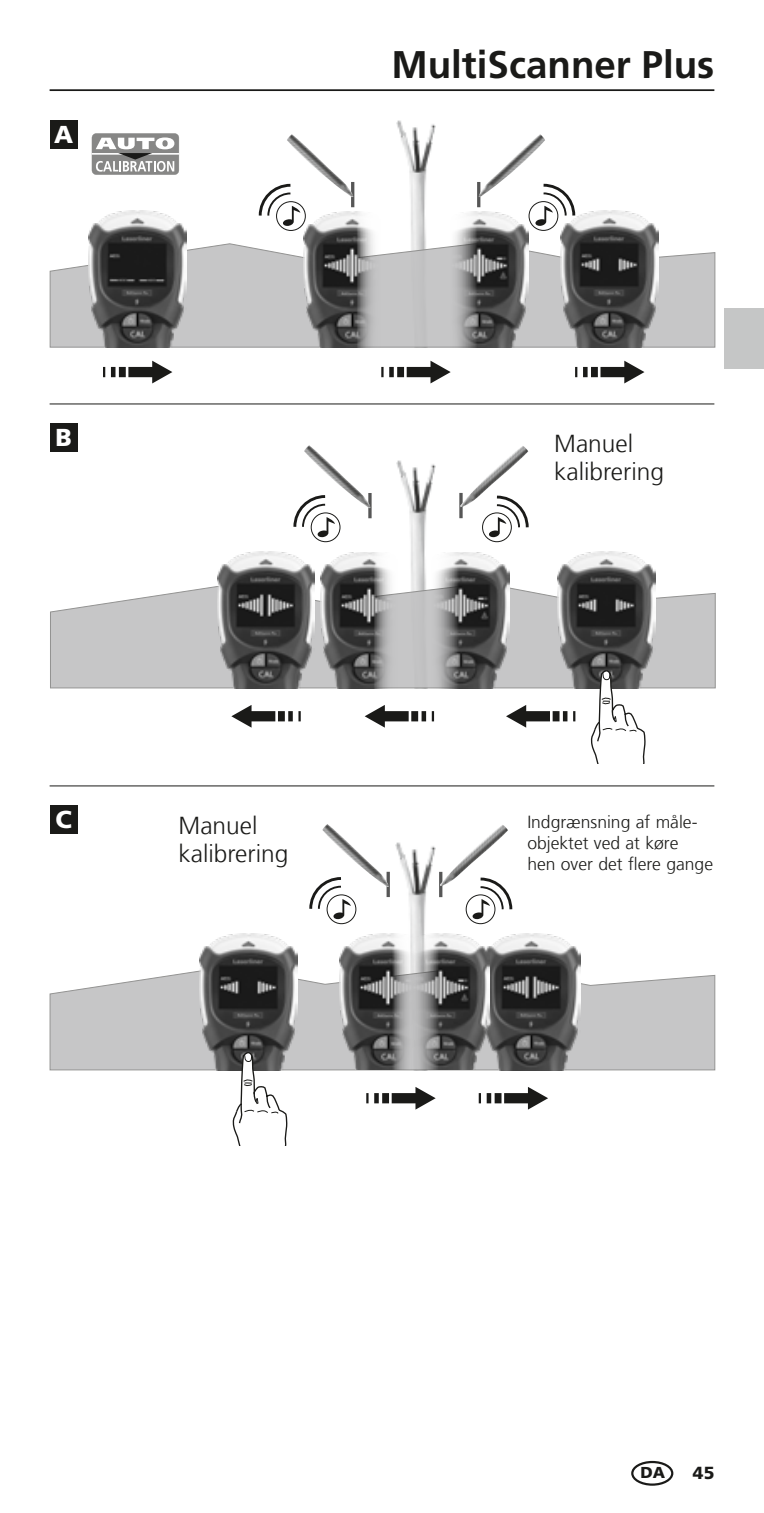
<style>
.page{position:relative;width:764px;height:1513px;background:#fff}
.page>*{position:absolute;margin:0;border:0;box-sizing:border-box;transform-origin:0 0}
.t1{font:700 38.5px "Frutiger LT Com";color:#1a1a18}
.t2{font:300 24.5px/28px "Frutiger LT Com";color:#1a1a18}
.t3{font:900 24.5px "Frutiger LT Com";color:#fff}
.t4{font:300 17.5px/21px "Frutiger LT Com";color:#1a1a18}
.t5{font:900 17.5px "Frutiger LT Com";color:#1a1a18}
.t6{font:900 15.75px "Frutiger LT Com";color:#1a1a18}
</style>
<div class="page">
<hr style="left:50px;top:89px;width:664px;height:2px;background:#1a1a18">
<img style="left:396px;top:842px;width:39px;height:92px">
<svg style="left:49px;top:965px;width:667px;height:106px"></svg>
<img style="left:396px;top:460px;width:40px;height:92px">
<svg style="left:50px;top:583px;width:666px;height:106px;background:#cbcbcc"></svg>
<img style="left:396px;top:120px;width:40px;height:122px">
<hr style="left:50px;top:785px;width:664px;height:2px;background:#1a1a18">
<hr style="left:50px;top:403px;width:664px;height:2px;background:#1a1a18">
<svg style="left:368px;top:493px;width:4px;height:25px"></svg>
<img style="left:304px;top:445px;width:67px;height:63px">
<svg style="left:459px;top:493px;width:4px;height:25px"></svg>
<img style="left:460px;top:446px;width:68px;height:61px">
<svg style="left:506px;top:705px;width:69px;height:23px"></svg>
<svg style="left:231px;top:705px;width:70px;height:23px"></svg>
<svg style="left:365px;top:705px;width:69px;height:23px"></svg>
<svg style="left:483px;top:513px;width:28px;height:29px"></svg>
<div style="left:482px;top:513px;width:30px;height:29px;border:1px solid #1a1a18;border-radius:50%"></div>
<svg style="left:489px;top:494px;width:40px;height:43px"></svg>
<svg style="left:311px;top:513px;width:29px;height:29px"></svg>
<div style="left:311px;top:513px;width:29px;height:29px;border:1px solid #1a1a18;border-radius:50%"></div>
<svg style="left:293px;top:494px;width:42px;height:43px"></svg>
<div style="left:50px;top:423px;width:28px;height:29px;background:#1a1a18"></div>
<hr style="left:387px;top:872px;width:3px;height:25px;background:#565656">
<img style="left:322px;top:824px;width:67px;height:63px">
<hr style="left:439px;top:872px;width:3px;height:25px;background:#565656">
<img style="left:440px;top:825px;width:68px;height:61px">
<svg style="left:466px;top:895px;width:29px;height:29px"></svg>
<div style="left:466px;top:895px;width:29px;height:29px;border:1px solid #1a1a18;border-radius:50%"></div>
<svg style="left:473px;top:876px;width:40px;height:43px"></svg>
<svg style="left:327px;top:895px;width:29px;height:29px"></svg>
<div style="left:327px;top:895px;width:29px;height:29px;border:1px solid #1a1a18;border-radius:50%"></div>
<svg style="left:309px;top:876px;width:42px;height:43px"></svg>
<div style="left:50px;top:805px;width:28px;height:29px;background:#1a1a18"></div>
<svg style="left:479px;top:1087px;width:69px;height:23px"></svg>
<svg style="left:366px;top:1087px;width:70px;height:23px"></svg>
<div style="left:50px;top:120px;width:28px;height:29px;background:#1a1a18"></div>
<svg style="left:49px;top:242px;width:667px;height:106px;background:#cacacb"></svg>
<hr style="left:351px;top:182px;width:3px;height:25px;background:#565656">
<img style="left:287px;top:134px;width:66px;height:63px">
<hr style="left:477px;top:182px;width:3px;height:25px;background:#565656">
<img style="left:478px;top:134px;width:67px;height:63px">
<div style="left:276px;top:201px;width:30px;height:30px;border:1px solid #1a1a18;border-radius:50%"></div>
<svg style="left:258px;top:182px;width:42px;height:44px"></svg>
<svg style="left:529px;top:202px;width:29px;height:28px"></svg>
<div style="left:529px;top:201px;width:29px;height:30px;border:1px solid #1a1a18;border-radius:50%"></div>
<svg style="left:535px;top:182px;width:40px;height:44px"></svg>
<svg style="left:92px;top:133px;width:87px;height:42px"></svg>
<svg style="left:103px;top:361px;width:69px;height:22px"></svg>
<svg style="left:381px;top:361px;width:70px;height:22px"></svg>
<svg style="left:575px;top:361px;width:69px;height:22px"></svg>
<img style="left:89px;top:210px;width:98px;height:138px">
<img style="left:561px;top:210px;width:98px;height:138px">
<img style="left:303px;top:212px;width:98px;height:136px">
<img style="left:320px;top:552px;width:92px;height:136px">
<img style="left:431px;top:212px;width:97px;height:136px">
<img style="left:412px;top:552px;width:98px;height:136px">
<img style="left:217px;top:551px;width:98px;height:137px">
<img style="left:490px;top:933px;width:91px;height:137px">
<img style="left:557px;top:551px;width:98px;height:137px">
<svg style="left:591px;top:670px;width:55px;height:93px"></svg>
<img style="left:199px;top:933px;width:98px;height:137px">
<svg style="left:233px;top:1052px;width:54px;height:93px"></svg>
<img style="left:339px;top:934px;width:53px;height:136px">
<img style="left:392px;top:934px;width:98px;height:136px">
<div style="left:631px;top:1461px;width:42px;height:25px;border:2px solid #1a1a18;border-radius:50%"></div>
<div style="left:724px;top:308px;width:40px;height:61px;background:#c5c6c6"></div>
<h2 class="t3" style="left:54px;top:120px;width:21px">A4</h2>
<h2 class="t3" style="left:55px;top:423px;width:18px">B</h2>
<h1 class="t1" style="left:391px;top:42px;width:325px">MultiScanner Plus</h1>
<h2 class="t2" style="left:554px;top:429px;width:111px">Manuel kalibrering</h2>
<h2 class="t3" style="left:55px;top:805px;width:18px">C</h2>
<h2 class="t2" style="left:179px;top:811px;width:111px">Manuel kalibrering</h2>
<p class="t4" style="left:527px;top:812px;width:187px">Indgrænsning af måle&shy;objektet ved at køre<br>hen over det flere gange</p>
<p class="t6" style="left:640px;top:1463px;width:26px">DA</p>
<p class="t5" style="left:693px;top:1462px;width:23px">45</p>
</div>
